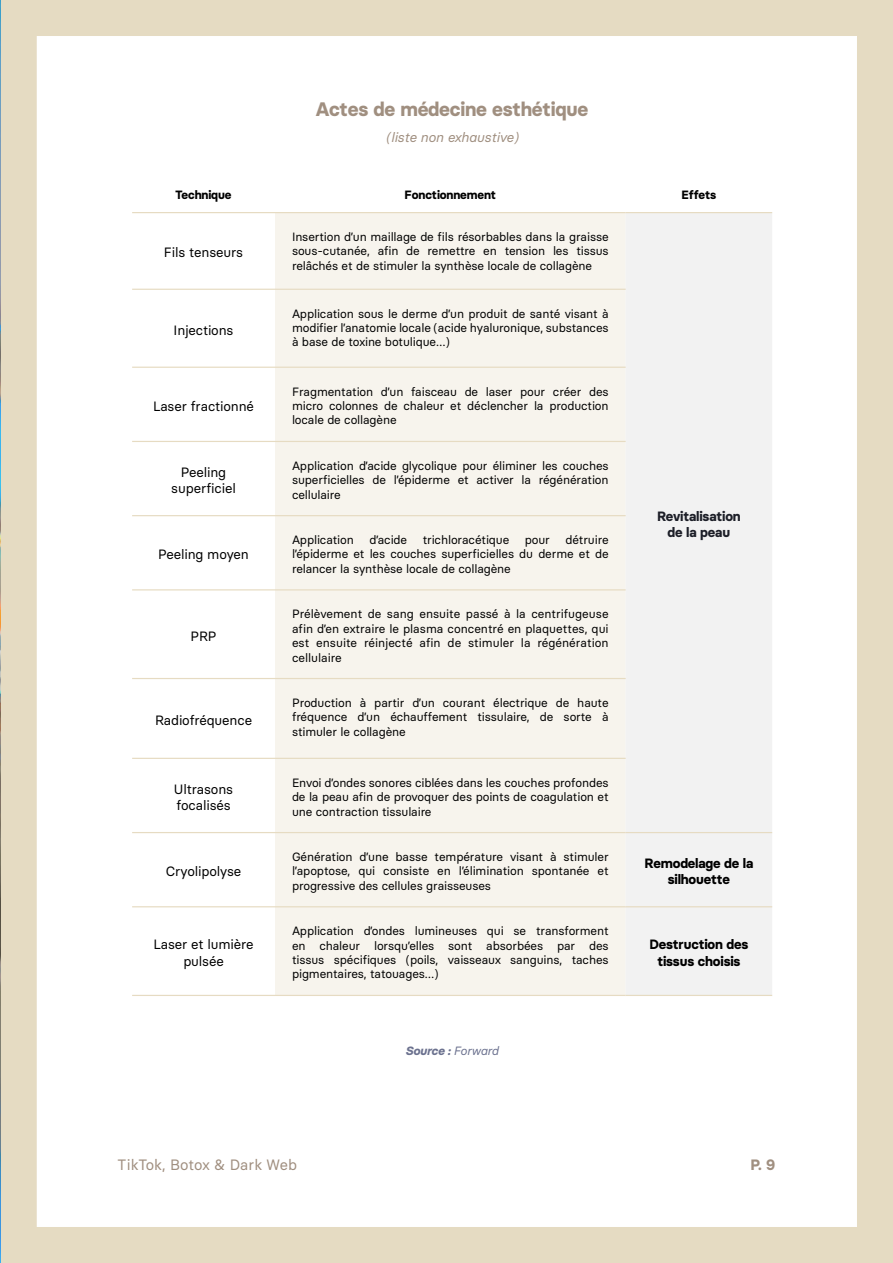
<style>
.page{position:relative;width:893px;height:1263px;background:#fff}
.page>*{position:absolute;margin:0;border:0;box-sizing:border-box;transform-origin:0 0}
.légende{font:700 19.5px "Basier Circle";letter-spacing:-.01em;color:#a08f80}
.t1{font:15px "Basier Circle";color:#a08f80}
.t2{font:700 15px "Basier Circle";color:#a08f80}
.t3{font:13.5px/16.2px "Basier Circle";letter-spacing:-.01em;color:#000;text-align:center}
.t4{font:700 13.5px/16.2px "Basier Circle";letter-spacing:-.01em;color:#000;text-align:center}
.t5{font:700 13.5px/16.2px "Basier Circle";letter-spacing:-.01em;color:#1d1f28;text-align:center}
.légende-2{font:italic 13.5px "Basier Circle";letter-spacing:-.01em;color:#a08f80}
.t6{font:12px/14.4px "Basier Circle";letter-spacing:-.01em;color:#000;text-align:justify}
.t7{font:700 12px "Basier Circle";letter-spacing:-.01em;color:#000}
.t8{font:italic 700 12px "Basier Circle";letter-spacing:-.01em;color:#6c728f}
.s1{font-weight:400}
</style>
<div class="page">
<img style="left:0;top:0;width:1px;height:1263px">
<div style="left:275px;top:213px;width:351px;height:782px;background:#f7f4ed"></div>
<div style="left:626px;top:213px;width:146px;height:782px;background:#f2f2f2"></div>
<hr style="left:132px;top:212px;width:143px;height:1px;background:#e6dbc2">
<hr style="left:275px;top:212px;width:351px;height:1px;background:#e6dbc2">
<hr style="left:626px;top:212px;width:146px;height:1px;background:#e6dbc2">
<hr style="left:132px;top:289px;width:143px;height:1px;background:#e6dbc2">
<hr style="left:275px;top:289px;width:351px;height:1px;background:#e6dbc2">
<hr style="left:132px;top:367px;width:143px;height:1px;background:#e6dbc2">
<hr style="left:275px;top:367px;width:351px;height:1px;background:#e6dbc2">
<hr style="left:132px;top:441px;width:143px;height:1px;background:#e6dbc2">
<hr style="left:275px;top:441px;width:351px;height:1px;background:#e6dbc2">
<hr style="left:132px;top:515px;width:143px;height:1px;background:#e6dbc2">
<hr style="left:275px;top:515px;width:351px;height:1px;background:#e6dbc2">
<hr style="left:132px;top:589px;width:143px;height:1px;background:#e6dbc2">
<hr style="left:275px;top:589px;width:351px;height:1px;background:#e6dbc2">
<hr style="left:132px;top:678px;width:143px;height:1px;background:#e6dbc2">
<hr style="left:275px;top:678px;width:351px;height:1px;background:#e6dbc2">
<hr style="left:132px;top:758px;width:143px;height:1px;background:#e6dbc2">
<hr style="left:275px;top:758px;width:351px;height:1px;background:#e6dbc2">
<hr style="left:132px;top:832px;width:143px;height:1px;background:#e6dbc2">
<hr style="left:275px;top:832px;width:351px;height:1px;background:#e6dbc2">
<hr style="left:626px;top:832px;width:146px;height:1px;background:#e6dbc2">
<hr style="left:132px;top:906px;width:143px;height:1px;background:#e6dbc2">
<hr style="left:275px;top:906px;width:351px;height:1px;background:#e6dbc2">
<hr style="left:626px;top:906px;width:146px;height:1px;background:#e6dbc2">
<hr style="left:132px;top:995px;width:143px;height:1px;background:#e6dbc2">
<hr style="left:275px;top:995px;width:351px;height:1px;background:#e6dbc2">
<hr style="left:626px;top:995px;width:146px;height:1px;background:#e6dbc2">
<div style="left:1px;top:0;width:892px;height:1263px;border:36px solid #e5dbc2"></div>
<p class="légende" style="left:316px;top:97px;width:274px">Actes de médecine esthétique</p>
<p class="légende-2" style="left:386px;top:129px;width:134px">(liste non exhaustive)</p>
<p class="t7" style="left:176px;top:187px;width:57px">Technique</p>
<p class="t7" style="left:405px;top:187px;width:93px">Fonctionnement</p>
<p class="t7" style="left:682px;top:187px;width:36px">Effets</p>
<p class="t3" style="left:164px;top:244px;width:81px">Fils tenseurs</p>
<p class="t3" style="left:174px;top:322px;width:61px">Injections</p>
<p class="t3" style="left:153px;top:398px;width:103px">Laser fractionné</p>
<p class="t6" style="left:292px;top:229px;width:318px">Insertion d’un maillage de fils résorbables dans la graisse sous-cutanée, afin de remettre en tension les tissus relâchés et de stimuler la synthèse locale de collagène</p>
<p class="t6" style="left:292px;top:306px;width:318px">Application sous le derme d’un produit de santé visant à modifier l’anatomie locale (acide hyaluronique, substances à base de toxine botulique…)</p>
<p class="t6" style="left:292px;top:384px;width:318px">Fragmentation d’un faisceau de laser pour créer des micro colonnes de chaleur et déclencher la production locale de collagène</p>
<p class="t3" style="left:171px;top:464px;width:66px">Peeling superficiel</p>
<p class="t6" style="left:292px;top:458px;width:318px">Application d’acide glycolique pour éliminer les couches superficielles de l’épiderme et activer la régénération cellulaire</p>
<p class="t3" style="left:158px;top:546px;width:92px">Peeling moyen</p>
<p class="t3" style="left:190px;top:627px;width:28px">PRP</p>
<p class="t3" style="left:155px;top:712px;width:99px">Radiofréquence</p>
<p class="t6" style="left:292px;top:532px;width:63px">Application</p>
<p class="t6" style="left:369px;top:532px;width:39px">d’acide</p>
<p class="t6" style="left:423px;top:532px;width:88px">trichloracétique</p>
<p class="t6" style="left:525px;top:532px;width:27px">pour</p>
<p class="t6" style="left:292px;top:532px;width:318px;text-indent:273px">détruire l’épiderme et les couches superficielles du derme et de relancer la synthèse locale de collagène</p>
<p class="t6" style="left:292px;top:607px;width:318px">Prélèvement de sang ensuite passé à la centrifugeuse afin d’en extraire le plasma concentré en plaquettes, qui est ensuite réinjecté afin de stimuler la régénération cellulaire</p>
<p class="t6" style="left:292px;top:695px;width:318px">Production à partir d’un courant électrique de haute fréquence d’un échauffement tissulaire, de sorte à stimuler le collagène</p>
<p class="t3" style="left:174px;top:781px;width:61px;text-align:left">Ultrasons focalisés</p>
<p class="t6" style="left:292px;top:775px;width:318px">Envoi d’ondes sonores ciblées dans les couches profondes de la peau afin de provoquer des points de coagulation et une contraction tissulaire</p>
<p class="t5" style="left:657px;top:508px;width:85px">Revitalisation de la peau</p>
<p class="t3" style="left:166px;top:863px;width:77px">Cryolipolyse</p>
<p class="t3" style="left:154px;top:936px;width:101px">Laser et lumière pulsée</p>
<p class="t6" style="left:292px;top:849px;width:318px">Génération d’une basse température visant à stimuler l’apoptose, qui consiste en l’élimination spontanée et progressive des cellules graisseuses</p>
<p class="t4" style="left:644px;top:855px;width:110px">Remodelage de la silhouette</p>
<p class="t6" style="left:292px;top:923px;width:318px">Application d’ondes lumineuses qui se transforment en chaleur lorsqu’elles sont absorbées par des tissus spécifiques (poils, vaisseaux sanguins, taches pigmentaires, tatouages…)</p>
<p class="t8" style="left:406px;top:1044px;width:95px">Source : <span class="s1">Forward</span></p>
<p class="t4" style="left:649px;top:936px;width:100px">Destruction des tissus choisis</p>
<p class="t1" style="left:118px;top:1155px;width:181px">TikTok, Botox &amp; Dark Web</p>
<p class="t2" style="left:751px;top:1156px;width:26px">P. 9</p>
</div>
